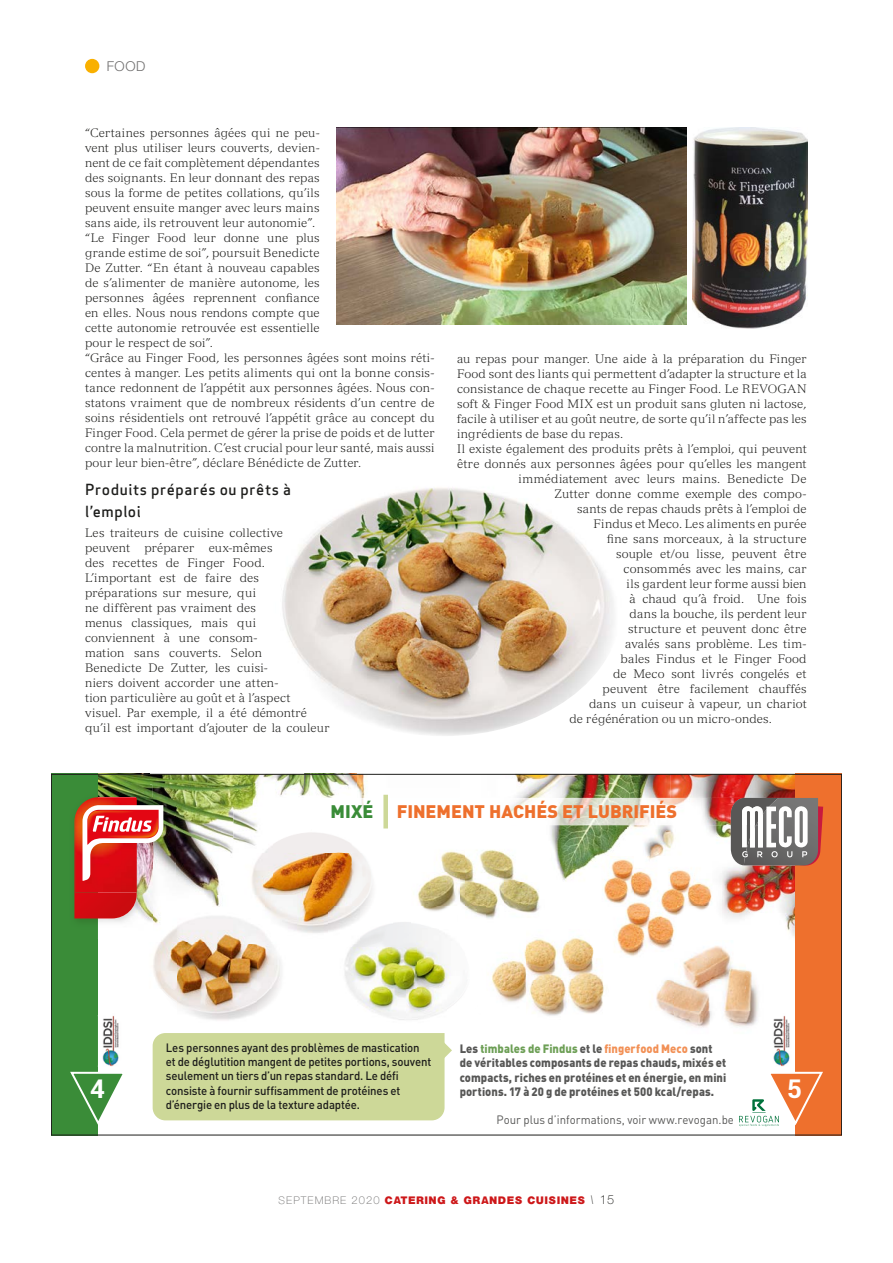
<style>
.page{position:relative;width:893px;height:1263px;background:#fff}
.page>*{position:absolute;margin:0;border:0;box-sizing:border-box;transform-origin:0 0}
.t1{font:700 25.8px "Roboto";color:#fff}
.t2{font:900 18px "DIN";letter-spacing:-.005em;color:#ee702d}
.t3{font:900 18px "DIN";color:#3a8c38}
.t4{font:15px/22.5px "Apex Sans Medium ST";letter-spacing:.04em;color:#1d1d1b}
.t5{font:13.5px "Olnova";color:#706f6f}
.t6{font:300 12px/15px "Versailles";letter-spacing:.01em;color:#1d1d1b}
.t7{font:500 12px/14.4px "DIN";letter-spacing:-.015em;color:#1d1d1b;scale:.95 1}
.t8{font:900 12px/14.4px "DIN";letter-spacing:.005em;color:#575756;scale:.93 1}
.t9{font:12px "DIN";color:#575756;scale:.95 1}
.t10{font:800 10.5px "Olnova";letter-spacing:.1em;color:#cd1719}
.s1{color:#6d9f56}
.s2{color:#f29055}
.s3{font-weight:300;color:#706f6f}
.s4{font-weight:300;font-size:12px;color:#1d1d1b}
</style>
<div class="page">
<div style="left:85px;top:59px;width:14px;height:14px;background:#f9b000;border-radius:50%"></div>
<img style="left:356px;top:776px;width:32px;height:22px">
<img style="left:149px;top:776px;width:104px;height:120px">
<img style="left:253px;top:776px;width:51px;height:26px">
<img style="left:98px;top:776px;width:51px;height:8px">
<img style="left:304px;top:776px;width:52px;height:22px">
<img style="left:670px;top:776px;width:125px;height:160px">
<img style="left:516px;top:776px;width:154px;height:105px">
<div style="left:51px;top:774px;width:47px;height:361px;background:#3a8c38"></div>
<div style="left:795px;top:774px;width:47px;height:361px;background:#ee702d"></div>
<img style="left:74px;top:784px;width:78px;height:138px">
<img style="left:74px;top:797px;width:63px;height:121px">
<img style="left:75px;top:798px;width:100px;height:94px">
<img style="left:75px;top:798px;width:18px;height:18px">
<img style="left:83px;top:805px;width:80px;height:76px">
<svg style="left:70px;top:1071px;width:53px;height:54px"></svg>
<img style="left:773px;top:1015px;width:17px;height:52px">
<svg style="left:739px;top:1071px;width:84px;height:56px"></svg>
<img style="left:590px;top:856px;width:132px;height:51px">
<img style="left:617px;top:907px;width:61px;height:49px">
<img style="left:678px;top:907px;width:44px;height:29px">
<div style="left:153px;top:1033px;width:299px;height:87px;background:#cdd898"></div>
<img style="left:269px;top:798px;width:95px;height:10px">
<img style="left:509px;top:798px;width:222px;height:27px">
<svg style="left:731px;top:798px;width:92px;height:67px"></svg>
<img style="left:350px;top:989px;width:93px;height:31px">
<img style="left:345px;top:922px;width:71px;height:67px">
<img style="left:416px;top:927px;width:35px;height:62px">
<img style="left:233px;top:808px;width:40px;height:88px">
<img style="left:273px;top:828px;width:115px;height:70px">
<img style="left:297px;top:898px;width:55px;height:35px">
<img style="left:352px;top:898px;width:19px;height:9px">
<img style="left:269px;top:808px;width:96px;height:17px">
<img style="left:329px;top:907px;width:63px;height:36px">
<img style="left:152px;top:896px;width:145px;height:124px">
<img style="left:138px;top:896px;width:14px;height:26px">
<img style="left:492px;top:937px;width:112px;height:79px">
<img style="left:590px;top:937px;width:14px;height:20px">
<img style="left:656px;top:979px;width:102px;height:49px">
<img style="left:683px;top:957px;width:27px;height:22px">
<img style="left:710px;top:948px;width:42px;height:31px">
<img style="left:773px;top:1015px;width:10px;height:28px">
<img style="left:638px;top:940px;width:84px;height:17px">
<img style="left:411px;top:838px;width:133px;height:89px">
<div style="left:383px;top:795px;width:5px;height:33px;background:#cdd898"></div>
<img style="left:337px;top:128px;width:350px;height:196px">
<img style="left:693px;top:128px;width:114px;height:200px">
<img style="left:282px;top:488px;width:332px;height:248px">
<p class="t5" style="left:107px;top:59px;width:40px">FOOD</p>
<p class="t6" style="left:85px;top:125px;width:351px">“Certaines personnes âgées qui ne peu-<br>vent plus utiliser leurs couverts, devien-<br>nent de ce fait complètement dépendantes<br>des soignants. En leur donnant des repas<br>sous la forme de petites collations, qu’ils<br>peuvent ensuite manger avec leurs mains<br>sans aide, ils retrouvent leur autonomie”.<br>“Le Finger Food leur donne une plus<br>grande estime de soi”, poursuit Benedicte<br>De Zutter. “En étant à nouveau capables<br>de s’alimenter de manière autonome, les<br>personnes âgées reprennent confiance<br>en elles. Nous nous rendons compte que<br>cette autonomie retrouvée est essentielle<br>pour le respect de soi”.<br>“Grâce au Finger Food, les personnes âgées sont moins réti&shy;centes à manger. Les petits aliments qui ont la bonne consis&shy;tance redonnent de l’appétit aux personnes âgées. Nous con&shy;statons vraiment que de nombreux résidents d’un centre de soins résidentiels ont retrouvé l’appétit grâce au concept du Finger Food. Cela permet de gérer la prise de poids et de lutter contre la malnutrition. C’est crucial pour leur santé, mais aussi pour leur bien-être”, déclare Bénédicte de Zutter.</p>
<p class="t4" style="left:85px;top:478px;width:207px">Produits préparés ou prêts à l’emploi</p>
<p class="t6" style="left:85px;top:525px;width:246px">Les traiteurs de cuisine collective peuvent préparer eux-mêmes<br>des recettes de Finger Food.<br>L’important est de faire des préparations sur mesure, qui<br>ne diffèrent pas vraiment des<br>menus classiques, mais qui<br>conviennent à une consom-<br>mation sans couverts. Selon<br>Benedicte De Zutter, les cuisi-<br>niers doivent accorder une atten-<br>tion particulière au goût et à l’aspect visuel. Par exemple, il a été démontré qu’il est important d’ajouter de la couleur</p>
<p class="t6" style="left:457px;top:351px;width:351px">au repas pour manger. Une aide à la préparation du Finger</p>
<p class="t6" style="left:457px;top:366px;width:351px">Food sont des liants qui permettent d’adapter la structure et la</p>
<p class="t6" style="left:457px;top:381px;width:351px">consistance de chaque recette au Finger Food. Le REVOGAN</p>
<p class="t6" style="left:457px;top:396px;width:351px">soft &amp; Finger Food MIX est un produit sans gluten ni lactose,</p>
<p class="t6" style="left:457px;top:411px;width:351px">facile à utiliser et au goût neutre, de sorte qu’il n’affecte pas les</p>
<p class="t6" style="left:457px;top:426px;width:167px">ingrédients de base du repas.</p>
<p class="t6" style="left:457px;top:441px;width:351px">Il existe également des produits prêts à l’emploi, qui peuvent</p>
<p class="t6" style="left:457px;top:456px;width:351px">être donnés aux personnes âgées pour qu’elles les mangent</p>
<p class="t6" style="left:519px;top:471px;width:290px">immédiatement avec leurs mains. Benedicte De</p>
<p class="t6" style="left:555px;top:486px;width:254px">Zutter donne comme exemple des compo-</p>
<p class="t6" style="left:577px;top:501px;width:231px">sants de repas chauds prêts à l’emploi de</p>
<p class="t6" style="left:594px;top:516px;width:215px">Findus et Meco. Les aliments en purée</p>
<p class="t6" style="left:607px;top:531px;width:201px">fine sans morceaux, à la structure</p>
<p class="t6" style="left:616px;top:546px;width:192px">souple et/ou lisse, peuvent être</p>
<p class="t6" style="left:624px;top:561px;width:184px">consommés avec les mains, car</p>
<p class="t6" style="left:627px;top:576px;width:181px">ils gardent leur forme aussi bien</p>
<p class="t6" style="left:630px;top:591px;width:178px">à chaud qu’à froid. Une fois</p>
<p class="t6" style="left:630px;top:606px;width:178px">dans la bouche, ils perdent leur</p>
<p class="t6" style="left:628px;top:621px;width:180px">structure et peuvent donc être</p>
<p class="t6" style="left:625px;top:636px;width:183px">avalés sans problème. Les tim-</p>
<p class="t6" style="left:621px;top:651px;width:187px">bales Findus et le Finger Food</p>
<p class="t6" style="left:613px;top:666px;width:195px">de Meco sont livrés congelés et</p>
<p class="t6" style="left:603px;top:681px;width:206px">peuvent être facilement chauffés</p>
<p class="t6" style="left:589px;top:696px;width:219px">dans un cuiseur à vapeur, un chariot</p>
<p class="t6" style="left:570px;top:711px;width:204px">de régénération ou un micro-ondes.</p>
<h2 class="t3" style="left:331px;top:799px;width:44px">MIXÉ</h2>
<h2 class="t2" style="left:397px;top:799px;width:282px">FINEMENT HACHÉS ET LUBRIFIÉS</h2>
<p class="t7" style="left:166px;top:1039px;width:281px">Les personnes ayant des problèmes de mastication et de déglutition mangent de petites portions, souvent seulement un tiers d’un repas standard. Le défi consiste à fournir suffisamment de protéines et d’énergie en plus de la texture adaptée.</p>
<p class="t8" style="left:460px;top:1041px;width:288px">Les <span class="s1">timbales de Findus</span> et le <span class="s2">fingerfood Meco</span> sont de véritables composants de repas chauds, mixés et compacts, riches en protéines et en énergie, en mini</p>
<h1 class="t1" style="left:90px;top:1071px;width:16px">4</h1>
<p class="t8" style="left:460px;top:1084px;width:275px">portions. 17 à 20 g de protéines et 500 kcal/repas.</p>
<h1 class="t1" style="left:787px;top:1071px;width:16px">5</h1>
<p class="t9" style="left:496px;top:1112px;width:251px">Pour plus d’informations, voir www.revogan.be</p>
<p class="t10" style="left:279px;top:1194px;width:337px"><span class="s3">SEPTEMBRE 2020</span> CATERING &amp; GRANDES CUISINES <span class="s4">\ 15</span></p>
</div>
